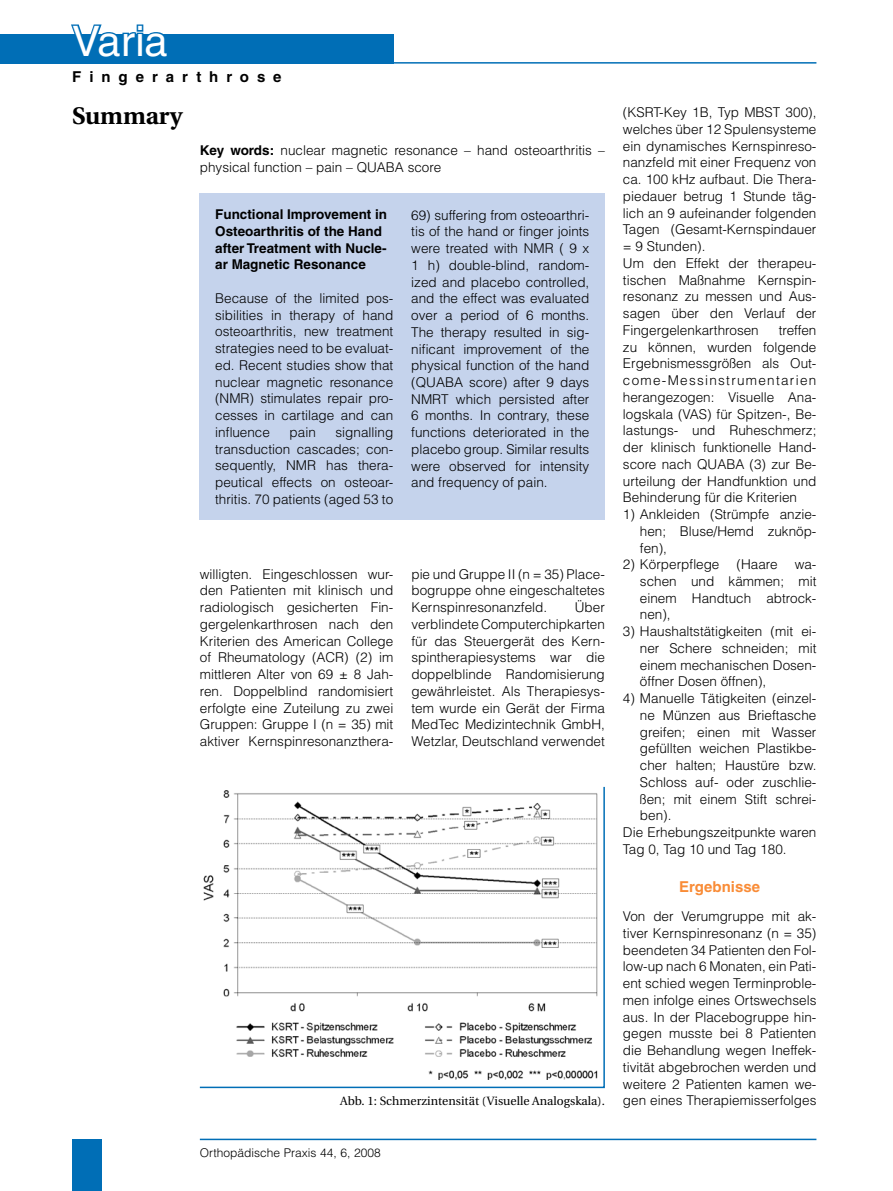
<style>
.page{position:relative;width:893px;height:1191px;background:#fff}
.page>*{position:absolute;margin:0;border:0;box-sizing:border-box;transform-origin:0 0}
.t1{font:42px "Helvetica";color:#fff}
.t2{font:700 24px "Utopia";color:#000}
.t3{font:700 15px "Helvetica";letter-spacing:.535em;color:#000}
.t4{font:700 15px "Helvetica";letter-spacing:.8em;color:#000}
.t5{font:700 15px "Helvetica";color:#f98c37}
.t6{font:300 13.5px/16.8px "Helvetica";color:#000;text-align:justify}
.t7{font:700 13.5px/16.8px "Helvetica";color:#000}
.t8{font:12px "Utopia";color:#000}
.t9{font:300 12px "Helvetica";color:#000}
.s1{font-weight:700}
</style>
<div class="page">
<hr style="left:72px;top:62px;width:744px;height:2px;background:#006eb6">
<div style="left:0;top:34px;width:393px;height:30px;background:#006eb6"></div>
<svg style="left:71px;top:24px;width:92px;height:10px"></svg>
<hr style="left:200px;top:1138px;width:616px;height:2px;background:#006eb6">
<div style="left:72px;top:1138px;width:30px;height:53px;background:#006eb6"></div>
<div style="left:200px;top:193px;width:405px;height:326px;background:#c5d3ec"></div>
<svg style="left:199px;top:786px;width:406px;height:302px"></svg>
<h1 class="t1" style="left:72px;top:17px;width:97px">Varia</h1>
<p class="t4" style="left:72px;top:67px;width:175px">Leitlinien</p>
<p class="t3" style="left:72px;top:67px;width:211px">Fingerarthrose</p>
<h2 class="t2" style="left:72px;top:102px;width:112px">Summary</h2>
<p class="t6" style="left:200px;top:142px;width:407px"><span class="s1">Key words:</span> nuclear magnetic resonance – hand osteoarthritis – physical function – pain – QUABA score</p>
<p class="t7" style="left:215px;top:206px;width:173px">Functional Improvement in<br>Osteoarthritis of the Hand after Treatment with Nucle&shy;ar Magnetic Resonance</p>
<p class="t6" style="left:215px;top:290px;width:180px">Because of the limited pos&shy;sibilities in therapy of hand osteoarthritis, new treatment strategies need to be evaluat&shy;ed. Recent studies show that nuclear magnetic resonance (NMR) stimulates repair pro&shy;cesses in cartilage and can influence</p>
<p class="t6" style="left:215px;top:423px;width:180px;text-indent:120px">signalling transduction cascades; con&shy;sequently, NMR has thera&shy;peutical effects on osteoar&shy;thritis. 70 patients (aged 53 to</p>
<p class="t6" style="left:290px;top:423px;width:28px">pain</p>
<p class="t6" style="left:411px;top:206px;width:180px">69) suffering from osteoarthri&shy;tis of the hand or finger joints were treated with NMR ( 9 x 1 h) double-blind, random&shy;ized and placebo controlled, and the effect was evaluated over a period of 6 months.<br>The therapy resulted in sig&shy;nificant improvement of the physical function of the hand (QUABA score) after 9 days NMRT which persisted after 6 months. In contrary, these functions deteriorated in the placebo group. Similar results were observed for intensity and frequency of pain.</p>
<p class="t6" style="left:200px;top:565px;width:195px">willigten. Eingeschlossen wur&shy;den Patienten mit klinisch und radiologisch gesicherten Fin&shy;gergelenkarthrosen nach den Kriterien des American College of Rheumatology (ACR) (2) im mittleren Alter von 69 ± 8 Jah&shy;ren. Doppelblind randomisiert erfolgte eine Zuteilung zu zwei Gruppen: Gruppe I (n = 35) mit aktiver Kernspinresonanzthera-</p>
<p class="t6" style="left:411px;top:565px;width:195px">pie und Gruppe II (n = 35) Place&shy;bogruppe ohne eingeschaltetes Kernspinresonanzfeld.</p>
<p class="t6" style="left:411px;top:599px;width:195px;text-indent:163px">Über verblindete Computerchipkarten für das Steuergerät des Kern&shy;spintherapiesystems war die doppelblinde Randomisierung gewährleistet. Als Therapiesys&shy;tem wurde ein Gerät der Firma MedTec Medizintechnik GmbH, Wetzlar, Deutschland verwendet</p>
<p class="t8" style="left:340px;top:1094px;width:266px">Abb. 1: Schmerzintensität (Visuelle Analogskala).</p>
<p class="t9" style="left:200px;top:1145px;width:182px">Orthopädische Praxis 44, 6, 2008</p>
<p class="t6" style="left:623px;top:104px;width:195px;text-align:left">(KSRT-Key 1B, Typ MBST 300), welches über 12 Spulensysteme ein dynamisches Kernspinreso&shy;nanzfeld mit einer Frequenz von ca. 100 kHz aufbaut. Die Thera&shy;piedauer betrug 1 Stunde täg&shy;lich an 9 aufeinander folgenden<br>Tagen (Gesamt-Kernspindauer = 9 Stunden).<br>Um den Effekt der therapeu&shy;tischen Maßnahme Kernspin&shy;resonanz zu messen und Aus&shy;sagen über den Verlauf der<br>Fingergelenkarthrosen</p>
<p class="t6" style="left:623px;top:321px;width:195px;text-indent:156px">treffen zu können, wurden folgende Ergebnismessgrößen als Out&shy;come-Messinstrumentarien herangezogen: Visuelle Ana&shy;logskala (VAS) für Spitzen-, Be&shy;lastungs- und Ruheschmerz; der klinisch funktionelle Hand&shy;score nach QUABA (3) zur Be&shy;urteilung der Handfunktion und Behinderung für die Kriterien</p>
<p class="t6" style="left:640px;top:505px;width:178px;text-indent:-17px">1) Ankleiden (Strümpfe anzie&shy;hen; Bluse/Hemd zuknöp&shy;fen),</p>
<p class="t6" style="left:623px;top:556px;width:98px">2) Körperpflege</p>
<p class="t6" style="left:737px;top:556px;width:43px">(Haare</p>
<p class="t6" style="left:640px;top:556px;width:178px;text-indent:155px">wa&shy;schen und kämmen; mit einem Handtuch abtrock&shy;nen),</p>
<p class="t6" style="left:640px;top:623px;width:178px;text-indent:-17px">3) Haushaltstätigkeiten (mit ei&shy;ner Schere schneiden; mit einem mechanischen Dosen&shy;öffner Dosen öffnen),</p>
<p class="t6" style="left:623px;top:690px;width:195px">4) Manuelle Tätigkeiten (einzel-</p>
<p class="t6" style="left:640px;top:706px;width:178px">ne Münzen aus Brieftasche</p>
<p class="t6" style="left:640px;top:723px;width:178px">greifen; einen mit Wasser</p>
<p class="t6" style="left:640px;top:740px;width:178px">gefüllten weichen Plastikbe-</p>
<p class="t6" style="left:640px;top:757px;width:178px">cher halten; Haustüre bzw.</p>
<p class="t6" style="left:640px;top:773px;width:178px">Schloss auf- oder zuschlie-</p>
<p class="t6" style="left:640px;top:790px;width:178px">ßen; mit einem Stift schrei-</p>
<p class="t6" style="left:640px;top:807px;width:33px">ben).</p>
<p class="t6" style="left:623px;top:824px;width:195px">Die Erhebungszeitpunkte waren</p>
<p class="t6" style="left:623px;top:840px;width:165px">Tag 0, Tag 10 und Tag 180.</p>
<p class="t5" style="left:679px;top:877px;width:82px">Ergebnisse</p>
<p class="t6" style="left:623px;top:908px;width:195px">Von der Verumgruppe mit ak&shy;tiver Kernspinresonanz (n = 35) beendeten 34 Patienten den Fol&shy;low-up nach 6 Monaten, ein Pati&shy;ent schied wegen Terminproble&shy;men infolge eines Ortswechsels aus. In der Placebogruppe hin&shy;gegen musste bei 8 Patienten die Behandlung wegen Ineffek&shy;tivität abgebrochen werden und weitere 2 Patienten kamen we&shy;gen eines Therapiemisserfolges</p>
</div>
